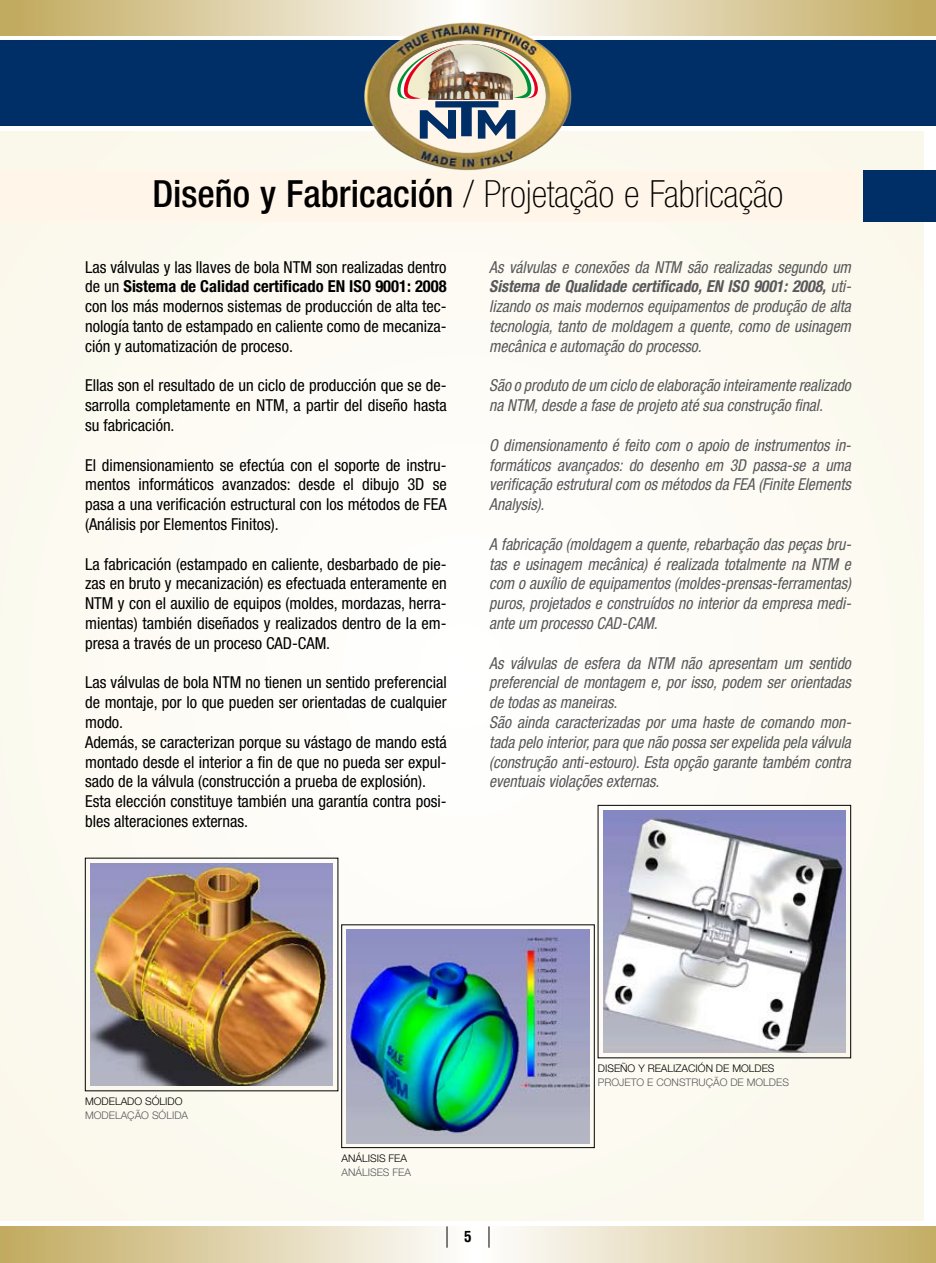
<style>
.page{position:relative;width:936px;height:1263px;background:#fff}
.page>*{position:absolute;margin:0;border:0;box-sizing:border-box;transform-origin:0 0}
.t1{font:100 condensed 37.5px "Helvetica Neue";color:#000}
.t2{font:condensed 16.5px/19.8px "Helvetica Neue";color:#000;text-align:justify}
.t3{font:italic condensed 16.5px/19.8px "Helvetica Neue";color:#58585a;text-align:justify;scale:.95 1}
.t4{font:700 condensed 15px "Helvetica";color:#000}
.t5{font:300 10.5px "Helvetica Neue";color:#58585a}
.t6{font:300 10.5px "Helvetica Neue";color:#000}
.s1{font-weight:500}
.s2{font-weight:700}
</style>
<div class="page">
<svg style="left:0;top:0;width:935px;height:36px;background:#dccfa5"></svg>
<svg style="left:0;top:1226px;width:935px;height:37px;background:#e0d4b0"></svg>
<svg style="left:446px;top:1226px;width:1px;height:22px"></svg>
<svg style="left:488px;top:1226px;width:1px;height:22px"></svg>
<div style="left:0;top:132px;width:923px;height:1088px;background:#fcfaf2"></div>
<div style="left:0;top:170px;width:858px;height:51px;background:#fff5e8"></div>
<div style="left:863px;top:170px;width:72px;height:51px;background:#002e67"></div>
<div style="left:0;top:40px;width:935px;height:86px;background:#002e67"></div>
<img style="left:363px;top:20px;width:210px;height:151px">
<img style="left:428px;top:49px;width:84px;height:50px">
<img style="left:90px;top:863px;width:242px;height:222px">
<img style="left:346px;top:929px;width:243px;height:214px">
<div style="left:341px;top:924px;width:253px;height:224px;border:1px solid #000"></div>
<img style="left:603px;top:810px;width:242px;height:242px">
<h1 class="t1" style="left:152px;top:173px;width:632px"><span class="s1">Diseño y Fabricación</span> / Projetação e Fabricação</h1>
<p class="t2" style="left:85px;top:257px;width:363px">Las válvulas y las llaves de bola NTM son realizadas dentro de un <span class="s2">Sistema de Calidad certificado EN ISO 9001: 2008 </span>con los más modernos sistemas de producción de alta tec&shy;nología tanto de estampado en caliente como de mecaniza&shy;ción y automatización de proceso.</p>
<p class="t2" style="left:85px;top:375px;width:363px">Ellas son el resultado de un ciclo de producción que se de&shy;sarrolla completamente en NTM, a partir del diseño hasta su fabricación.</p>
<p class="t2" style="left:85px;top:455px;width:363px">El dimensionamiento se efectúa con el soporte de instru&shy;mentos informáticos avanzados: desde el dibujo 3D se pasa a una verificación estructural con los métodos de FEA (Análisis por Elementos Finitos).</p>
<p class="t2" style="left:85px;top:554px;width:363px">La fabricación (estampado en caliente, desbarbado de pie&shy;zas en bruto y mecanización) es efectuada enteramente en NTM y con el auxilio de equipos (moldes, mordazas, herra&shy;mientas) también diseñados y realizados dentro de la em&shy;presa a través de un proceso CAD-CAM.</p>
<p class="t2" style="left:85px;top:672px;width:363px;text-align:left">Las válvulas de bola NTM no tienen un sentido preferencial de montaje, por lo que pueden ser orientadas de cualquier modo.<br>Además, se caracterizan porque su vástago de mando está montado desde el interior a fin de que no pueda ser expul&shy;sado de la válvula (construcción a prueba de explosión).<br>Esta elección constituye también una garantía contra posi&shy;bles alteraciones externas.</p>
<p class="t3" style="left:489px;top:257px;width:382px">As válvulas e conexões da NTM são realizadas segundo um <span class="s2">Sistema de Qualidade certificado, EN ISO 9001: 2008,</span> uti&shy;lizando os mais modernos equipamentos de produção de alta tecnologia, tanto de moldagem a quente, como de usinagem mecânica e automação do processo.</p>
<p class="t3" style="left:489px;top:375px;width:382px">São o produto de um ciclo de elaboração inteiramente realizado na NTM, desde a fase de projeto até sua construção final.</p>
<p class="t3" style="left:489px;top:435px;width:382px">O dimensionamento é feito com o apoio de instrumentos in&shy;formáticos avançados: do desenho em 3D passa-se a uma verificação estrutural com os métodos da FEA (Finite Elements Analysis).</p>
<p class="t3" style="left:489px;top:534px;width:382px">A fabricação (moldagem a quente, rebarbação das peças bru&shy;tas e usinagem mecânica) é realizada totalmente na NTM e com o auxílio de equipamentos (moldes-prensas-ferramentas) puros, projetados e construídos no interior da empresa medi&shy;ante um processo CAD-CAM.</p>
<p class="t3" style="left:489px;top:653px;width:382px;text-align:left">As válvulas de esfera da NTM não apresentam um sentido preferencial de montagem e, por isso, podem ser orientadas de todas as maneiras.<br>São ainda caracterizadas por uma haste de comando mon&shy;tada pelo interior, para que não possa ser expelida pela válvula (construção anti-estouro). Esta opção garante também contra eventuais violações externas.</p>
<p class="t6" style="left:85px;top:1094px;width:99px">MODELADO SÓLIDO</p>
<p class="t5" style="left:85px;top:1109px;width:105px">MODELAÇÃO SÓLIDA</p>
<p class="t6" style="left:341px;top:1152px;width:67px">ANÁLISIS FEA</p>
<p class="t5" style="left:341px;top:1166px;width:71px">ANÁLISES FEA</p>
<p class="t4" style="left:464px;top:1228px;width:9px">5</p>
<p class="t6" style="left:597px;top:1062px;width:178px">DISEÑO Y REALIZACIÓN DE MOLDES</p>
<p class="t5" style="left:597px;top:1076px;width:193px">PROJETO E CONSTRUÇÃO DE MOLDES</p>
</div>
